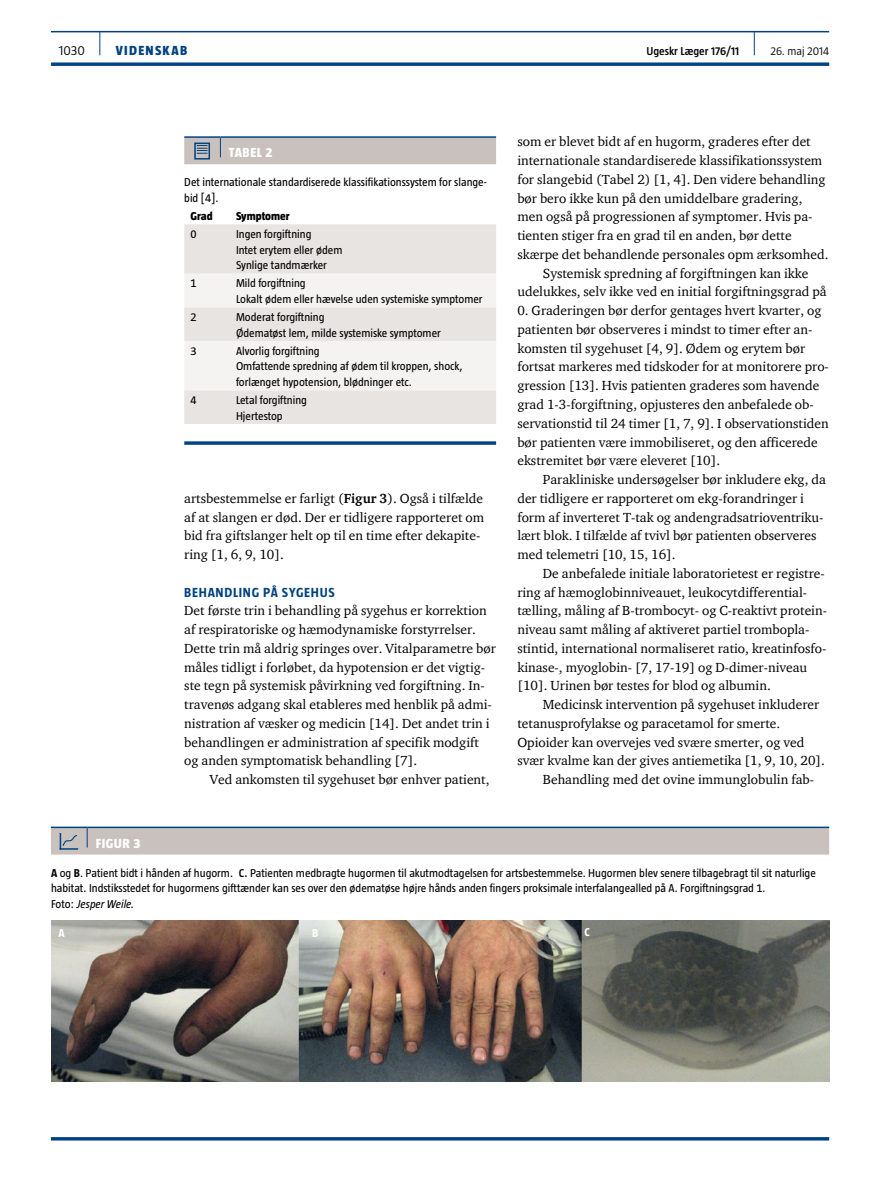
<style>
.page{position:relative;width:893px;height:1191px;background:#fff}
.page>*{position:absolute;margin:0;border:0;box-sizing:border-box;transform-origin:0 0}
.t1{font:13.5px/18.8px "ITC Charter Com";color:#000}
.t2{font:700 13.5px "Taz";color:#004282}
.t3{font:800 13.5px "Taz";letter-spacing:.035em;color:#fff}
.t4{font:800 13.5px "Taz";letter-spacing:.095em;color:#004282}
.t5{font:300 13.5px "Taz";color:#000}
.t6{font:11.7px/15.8px "Taz";color:#000}
.t7{font:600 11.7px "Taz";color:#000}
.t8{font:800 11.7px "Taz";color:#000}
.t9{font:300 11.7px "Taz";color:#000}
.t10{font:700 11.7px "Taz";color:#fff}
.s1{font-weight:700}
.s2{font-weight:600}
.s3{font-style:italic}
</style>
<div class="page">
<hr style="left:51px;top:31px;width:778px;height:1px;background:#004282">
<svg style="left:51px;top:62px;width:778px;height:4px;background:#225b92"></svg>
<svg style="left:99px;top:32px;width:1px;height:23px"></svg>
<svg style="left:754px;top:32px;width:1px;height:23px"></svg>
<hr style="left:184px;top:136px;width:36px;height:2px;background:#004282">
<hr style="left:220px;top:136px;width:276px;height:2px;background:#004282">
<svg style="left:184px;top:137px;width:312px;height:27px;background:#bebaba"></svg>
<div style="left:184px;top:224px;width:312px;height:200px;background:#e7e4e1"></div>
<svg style="left:184px;top:274px;width:312px;height:116px"></svg>
<svg style="left:184px;top:441px;width:312px;height:4px"></svg>
<hr style="left:51px;top:826px;width:36px;height:2px;background:#004282">
<hr style="left:87px;top:826px;width:742px;height:2px;background:#004282">
<svg style="left:51px;top:827px;width:778px;height:27px;background:#bebbba"></svg>
<img style="left:51px;top:921px;width:778px;height:160px">
<hr style="left:51px;top:1137px;width:778px;height:3px;background:#004282">
<p class="t5" style="left:59px;top:43px;width:27px">1030</p>
<p class="t4" style="left:116px;top:43px;width:73px">VIDENSKAB</p>
<p class="t7" style="left:646px;top:45px;width:94px">Ugeskr Læger 176/11</p>
<p class="t9" style="left:770px;top:45px;width:60px">26. maj 2014</p>
<p class="t3" style="left:229px;top:145px;width:45px">Tabe l 2</p>
<p class="t6" style="left:184px;top:174px;width:304px">Det internationale standardiserede klassifikationssystem for slange&shy;bid [4].</p>
<p class="t8" style="left:191px;top:209px;width:24px">Grad</p>
<p class="t8" style="left:236px;top:209px;width:55px">Symptomer</p>
<p class="t6" style="left:191px;top:226px;width:8px">0</p>
<p class="t6" style="left:236px;top:226px;width:108px">Ingen forgiftning<br>Intet erytem eller ødem<br>Synlige tandmærker</p>
<p class="t6" style="left:191px;top:275px;width:8px">1</p>
<p class="t6" style="left:236px;top:275px;width:248px">Mild forgiftning<br>Lokalt ødem eller hævelse uden systemiske symptomer</p>
<p class="t6" style="left:191px;top:309px;width:8px">2</p>
<p class="t6" style="left:236px;top:309px;width:206px">Moderat forgiftning<br>Ødematøst lem, milde systemiske symptomer</p>
<p class="t6" style="left:191px;top:342px;width:8px">3</p>
<p class="t6" style="left:236px;top:342px;width:228px">Alvorlig forgiftning<br>Omfattende spredning af ødem til kroppen, shock, forlænget hypotension, blødninger etc.</p>
<p class="t6" style="left:191px;top:392px;width:8px">4</p>
<p class="t6" style="left:236px;top:392px;width:73px">Letal forgiftning<br>Hjertestop</p>
<p class="t1" style="left:184px;top:488px;width:301px">artsbestemmelse er farligt (<span class="s1">Figur 3</span>). Også i tilfælde af at slangen er død. Der er tidligere rapporteret om bid fra giftslanger helt op til en time efter dekapite&shy;ring [1, 6, 9, 10].</p>
<p class="t2" style="left:184px;top:584px;width:9px">BEHANDL</p>
<p class="t2" style="left:239px;top:584px;width:97px">ING PÅ SYGEH US</p>
<p class="t1" style="left:184px;top:601px;width:313px">Det første trin i behandling på sygehus er korrektion af respiratoriske og hæmodynamiske forstyrrelser.<br>Dette trin må aldrig springes over. Vitalparametre bør måles tidligt i forløbet, da hypotension er det vigtig&shy;ste tegn på systemisk påvirkning ved forgiftning. In&shy;travenøs adgang skal etableres med henblik på admi&shy;nistration af væsker og medicin [14]. Det andet trin i behandlingen er administration af specifik modgift og anden symptomatisk behandling [7].</p>
<p class="t1" style="left:210px;top:770px;width:281px">Ved ankomsten til sygehuset bør enhver patient,</p>
<p class="t1" style="left:517px;top:132px;width:295px">som er blevet bidt af en hugorm, graderes efter det</p>
<p class="t1" style="left:517px;top:151px;width:306px">internationale standardiserede klassifikationssystem</p>
<p class="t1" style="left:517px;top:170px;width:310px">for slangebid (Tabel 2) [1, 4]. Den videre behandling</p>
<p class="t1" style="left:517px;top:188px;width:287px">bør bero ikke kun på den umiddelbare gradering,</p>
<p class="t1" style="left:517px;top:207px;width:297px">men også på progressionen af symptomer. Hvis pa-</p>
<p class="t1" style="left:517px;top:226px;width:276px">tienten stiger fra en grad til en anden, bør dette</p>
<p class="t1" style="left:517px;top:245px;width:313px">skærpe det behandlende personales opm ærksomhed.</p>
<p class="t1" style="left:543px;top:263px;width:267px">Systemisk spredning af forgiftningen kan ikke</p>
<p class="t1" style="left:517px;top:282px;width:311px">udelukkes, selv ikke ved en initial forgiftningsgrad på</p>
<p class="t1" style="left:517px;top:301px;width:313px">0. Graderingen bør derfor gentages hvert kvarter, og patienten bør observeres i mindst to timer efter an&shy;komsten til sygehuset [4, 9]. Ødem og erytem bør fortsat markeres med tidskoder for at monitorere pro&shy;gression [13]. Hvis patienten graderes som havende grad 1-3-forgiftning, opjusteres den anbefalede ob&shy;servationstid til 24 timer [1, 7, 9]. I observationstiden bør patienten være immobiliseret, og den afficerede ekstremitet bør være eleveret [10].</p>
<p class="t1" style="left:517px;top:470px;width:310px;text-indent:26px">Parakliniske undersøgelser bør inkludere ekg, da der tidligere er rapporteret om ekg-forandringer i form af inverteret T-tak og andengradsatrioventriku&shy;lært blok. I tilfælde af tvivl bør patienten observeres med telemetri [10, 15, 16].</p>
<p class="t1" style="left:517px;top:563px;width:311px;text-indent:26px">De anbefalede initiale laboratorietest er registre&shy;ring af hæmoglobinniveauet, leukocytdifferential&shy;tælling, måling af B-trombocyt- og C-reaktivt protein&shy;niveau samt måling af aktiveret partiel trombopla&shy;stintid, international normaliseret ratio, kreatinfosfo&shy;kinase-, myoglobin- [7, 17-19] og D-dimer-niveau [10]. Urinen bør testes for blod og albumin.</p>
<p class="t1" style="left:543px;top:695px;width:278px">Medicinsk intervention på sygehuset inkluderer</p>
<p class="t1" style="left:517px;top:713px;width:264px">tetanusprofylakse og paracetamol for smerte.</p>
<p class="t1" style="left:517px;top:732px;width:289px">Opioider kan overvejes ved svære smerter, og ved</p>
<p class="t1" style="left:517px;top:751px;width:309px">svær kvalme kan der gives antiemetika [1, 9, 10, 20].</p>
<p class="t1" style="left:543px;top:770px;width:273px">Behandling med det ovine immunglobulin fab-</p>
<p class="t3" style="left:96px;top:835px;width:46px">Figur 3</p>
<p class="t6" style="left:51px;top:864px;width:766px"><span class="s1">A</span> og <span class="s1">B</span>. Patient bidt i hånden af hugorm. <span class="s2">C.</span> Patienten medbragte hugormen til akutmodtagelsen for artsbestemmelse. Hugormen blev senere tilbagebragt til sit naturlige habitat. Indstiksstedet for hugormens gifttænder kan ses over den ødematøse højre hånds anden fingers proksimale interfalangealled på A. Forgiftningsgrad 1.<br>Foto: <span class="s3">Jesper Weile.</span></p>
<p class="t10" style="left:58px;top:926px;width:8px">A</p>
<p class="t10" style="left:312px;top:926px;width:7px">B</p>
<p class="t10" style="left:584px;top:925px;width:6px">C</p>
</div>
